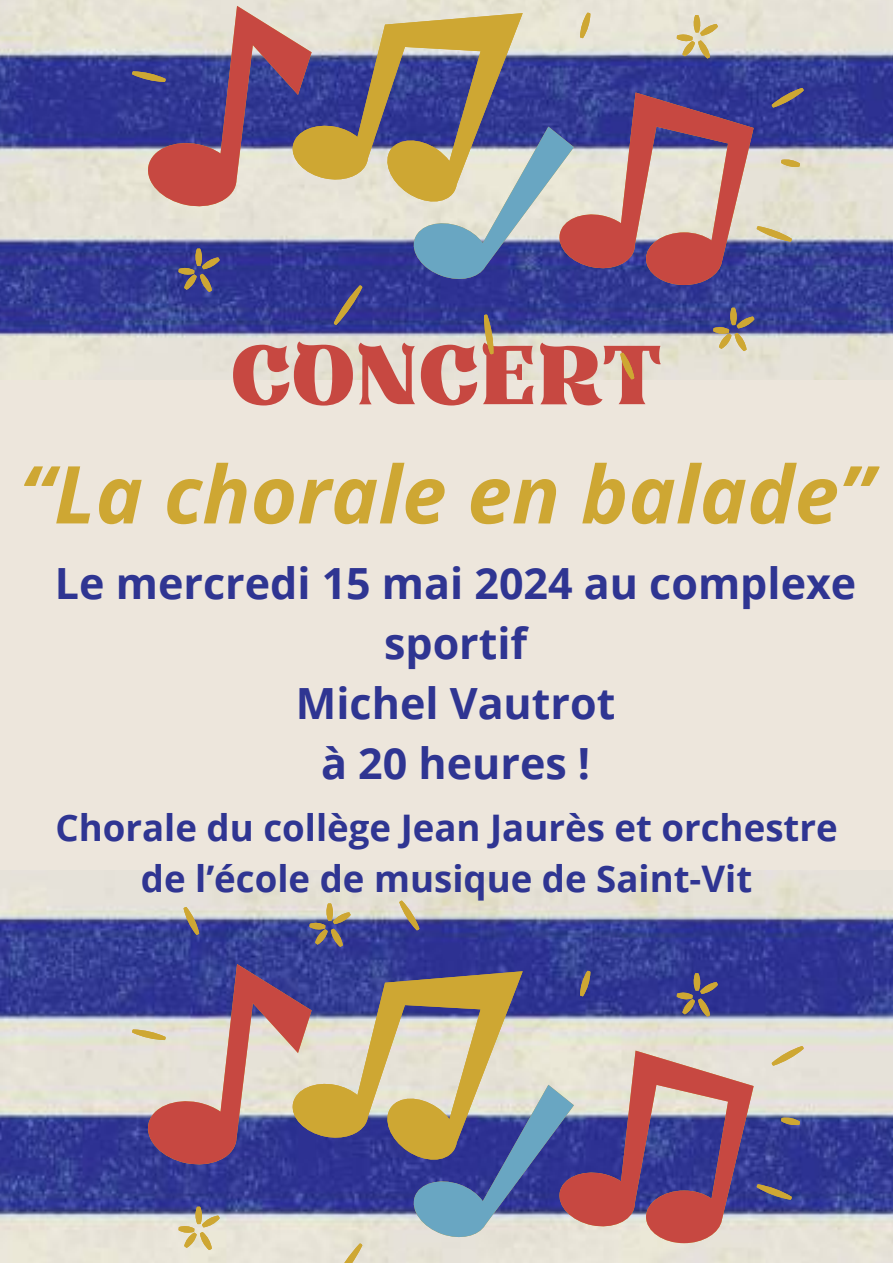
<style>
.page{position:relative;width:893px;height:1263px;background:#ede6dc}
.page>*{position:absolute;margin:0;border:0;box-sizing:border-box;transform-origin:0 0}
.t1{font:82.72px "Kaftus";color:#c74841}
.t2{font:italic 700 79.88px "Open Sans";color:#cea733}
.t3{font:700 42.97px/59.9px "Open Sans";color:#2f3592;text-align:center}
.t4{font:700 36.6px/51.1px "Open Sans";color:#2f3592;text-align:center}
</style>
<div class="page">
<img style="left:0;top:0;width:893px;height:380px">
<img style="left:0;top:871px;width:893px;height:379px">
<svg style="left:132px;top:900px;width:672px;height:363px"></svg>
<svg style="left:132px;top:0;width:672px;height:380px"></svg>
<h1 class="t1" style="left:231px;top:323px;width:433px">CONCERT</h1>
<h1 class="t2" style="left:20px;top:438px;width:855px">“La chorale en balade”</h1>
<h2 class="t3" style="left:55px;top:552px;width:803px">Le mercredi 15 mai 2024 au complexe sportif<br>Michel Vautrot<br>à 20 heures !</h2>
<p class="t4" style="left:55px;top:801px;width:783px">Chorale du collège Jean Jaurès et orchestre de l’école de musique de Saint-Vit</p>
</div>
